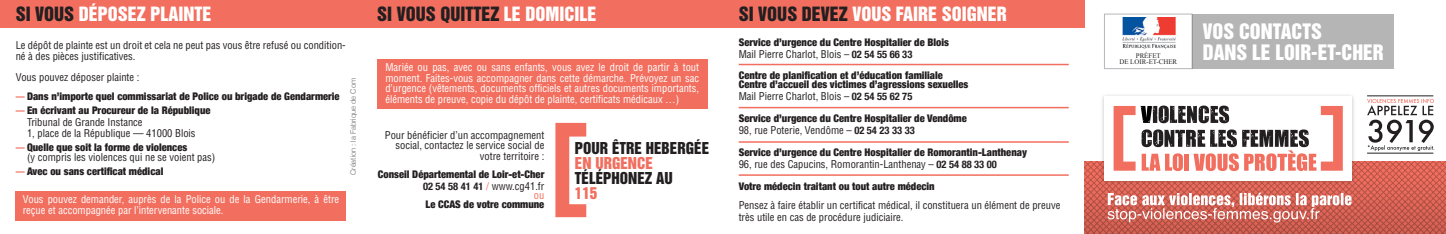
<style>
.page{position:relative;width:1446px;height:234px;background:#fff}
.page>*{position:absolute;margin:0;border:0;box-sizing:border-box;transform-origin:0 0}
.t1{font:19.5px "Helvetica Inserat";color:#fff}
.t2{font:18px "Helvetica Inserat";color:#fff}
.t3{font:18px "Helvetica Inserat";color:#231f20}
.t4{font:15px "Helvetica Inserat";color:#231f20}
.t5{font:15px "Helvetica Inserat";color:#f26f5f}
.t6{font:condensed 10.5px/10.5px "Helvetica";color:#231f20}
.t7{font:900 condensed 10.5px/9px "Helvetica Neue";color:#231f20}
.t8{font:condensed 10.5px/10.5px "Helvetica";color:#fff;text-align:justify}
.t9{font:300 7.5px "Helvetica Neue";color:#6c6d70}
.t10{font:6.9px "Times New Roman";color:#231f20}
.s1{color:#231f20}
.s2{color:#fff}
.s3{font-family:"Helvetica Inserat";font-weight:400;font-stretch:normal;font-size:9px;color:#f26f5f}
.s4{font-family:"Helvetica Neue";font-weight:700}
.s5{color:#f26f5f}
</style>
<div class="page">
<div style="left:361px;top:0;width:723px;height:28px;background:#f26f5f"></div>
<div style="left:0;top:0;width:361px;height:28px;background:#f26f5f"></div>
<div style="left:1100px;top:93px;width:256px;height:92px;background:#f8f8f8"></div>
<div style="left:1104px;top:97px;width:248px;height:84px;background:#fff"></div>
<hr style="left:1367px;top:96px;width:66px;height:1px;background:#231f20">
<svg style="left:1084px;top:99px;width:362px;height:135px"></svg>
<div style="left:1104px;top:14px;width:88px;height:55px;border:1px solid #b6b7bb"></div>
<div style="left:377px;top:59px;width:330px;height:50px;background:#f26f5f"></div>
<svg style="left:555px;top:123px;width:31px;height:94px"></svg>
<div style="left:16px;top:191px;width:330px;height:30px;background:#f26f5f"></div>
<hr style="left:739px;top:64px;width:330px;height:1px;background:#f26f5f">
<hr style="left:739px;top:141px;width:330px;height:2px;background:#f26f5f">
<hr style="left:739px;top:174px;width:330px;height:2px;background:#f26f5f">
<hr style="left:739px;top:107px;width:330px;height:1px;background:#f26f5f">
<div style="left:1192px;top:14px;width:202px;height:55px;background:#b6b5b5"></div>
<img style="left:1122px;top:17px;width:54px;height:32px">
<h2 class="t2" style="left:16px;top:3px;width:197px"><span class="s1">SI VOUS</span> DÉPOSEZ PLAINTE</h2>
<h2 class="t3" style="left:377px;top:3px;width:221px">SI VOUS QUITTEZ <span class="s2">LE DOMICILE</span></h2>
<h2 class="t2" style="left:739px;top:3px;width:269px"><span class="s1">SI VOUS DEVEZ</span> VOUS FAIRE SOIGNER</h2>
<p class="t6" style="left:16px;top:40px;width:332px">Le dépôt de plainte est un droit et cela ne peut pas vous être refusé ou condition&shy;né à des pièces justificatives.</p>
<p class="t6" style="left:16px;top:72px;width:125px">Vous pouvez déposer plainte :</p>
<p class="t9" style="left:347px;top:175px;width:99px;rotate:-90deg">Création : la Fabrique de Com</p>
<p class="t7" style="left:16px;top:91px;width:325px"><span class="s3">—</span> Dans n’importe quel commissariat de Police ou brigade de Gendarmerie</p>
<p class="t7" style="left:16px;top:106px;width:196px"><span class="s3">—</span> En écrivant au Procureur de la République</p>
<p class="t6" style="left:27px;top:117px;width:170px">Tribunal de Grande Instance<br>1, place de la République — 41000 Blois</p>
<p class="t7" style="left:16px;top:142px;width:173px"><span class="s3">—</span> Quelle que soit la forme de violences</p>
<p class="t6" style="left:27px;top:152px;width:190px">(y compris les violences qui ne se voient pas)</p>
<p class="t7" style="left:16px;top:166px;width:149px"><span class="s3">—</span> Avec ou sans certificat médical</p>
<p class="t8" style="left:23px;top:194px;width:318px">Vous pouvez demander, auprès de la Police ou de la Gendarmerie, à être reçue et accompagnée par l’intervenante sociale.</p>
<p class="t8" style="left:385px;top:62px;width:315px">Mariée ou pas, avec ou sans enfants, vous avez le droit de partir à tout moment. Faites-vous accompagner dans cette démarche. Prévoyez un sac d’urgence (vêtements, documents officiels et autres documents importants, éléments de preuve, copie du dépôt de plainte, certificats médicaux …)</p>
<h3 class="t4" style="left:575px;top:140px;width:136px">POUR ÊTRE HEBERGÉE</h3>
<h3 class="t5" style="left:575px;top:155px;width:79px">EN URGENCE</h3>
<h3 class="t4" style="left:575px;top:170px;width:99px">TÉLÉPHONEZ AU</h3>
<h3 class="t5" style="left:575px;top:185px;width:24px">115</h3>
<p class="t6" style="left:385px;top:130px;width:161px;text-align:right">Pour bénéficier d’un accompagnement social, contactez le service social de votre territoire :</p>
<p class="t7" style="left:378px;top:169px;width:168px">Conseil Départemental de Loir-et-Cher</p>
<p class="t6" style="left:423px;top:181px;width:123px;line-height:9px;text-align:right"><span class="s4">02 54 58 41 41</span> <span class="s5">/</span> www.cg41.fr <span class="s5">ou</span></p>
<p class="t7" style="left:425px;top:199px;width:120px">Le CCAS de votre commune</p>
<p class="t7" style="left:739px;top:37px;width:212px">Service d’urgence du Centre Hospitalier de Blois</p>
<p class="t6" style="left:739px;top:49px;width:175px">Mail Pierre Charlot, Blois – <span class="s4">02 54 55 66 33</span></p>
<p class="t7" style="left:739px;top:70px;width:231px">Centre de planification et d’éducation familiale<br>Centre d’accueil des victimes d’agressions sexuelles</p>
<p class="t6" style="left:739px;top:91px;width:175px">Mail Pierre Charlot, Blois – <span class="s4">02 54 55 62 75</span></p>
<p class="t7" style="left:739px;top:113px;width:230px">Service d’urgence du Centre Hospitalier de Vendôme</p>
<p class="t6" style="left:739px;top:125px;width:178px">98, rue Poterie, Vendôme – <span class="s4">02 54 23 33 33</span></p>
<p class="t7" style="left:739px;top:147px;width:290px">Service d’urgence du Centre Hospitalier de Romorantin-Lanthenay</p>
<p class="t6" style="left:739px;top:159px;width:260px">96, rue des Capucins, Romorantin-Lanthenay – <span class="s4">02 54 88 33 00</span></p>
<p class="t7" style="left:739px;top:181px;width:197px">Votre médecin traitant ou tout autre médecin</p>
<p class="t6" style="left:739px;top:199px;width:323px;line-height:12px">Pensez à faire établir un certificat médical, il constituera un élément de preuve très utile en cas de procédure judiciaire.</p>
<h1 class="t1" style="left:1203px;top:20px;width:121px">VOS CONTACTS</h1>
<p class="t10" style="left:1136px;top:51px;width:26px">PRÉFET</p>
<h1 class="t1" style="left:1203px;top:41px;width:182px">DANS LE LOIR-ET-CHER</h1>
<p class="t10" style="left:1119px;top:57px;width:59px">DE LOIR-ET-CHER</p>
</div>
